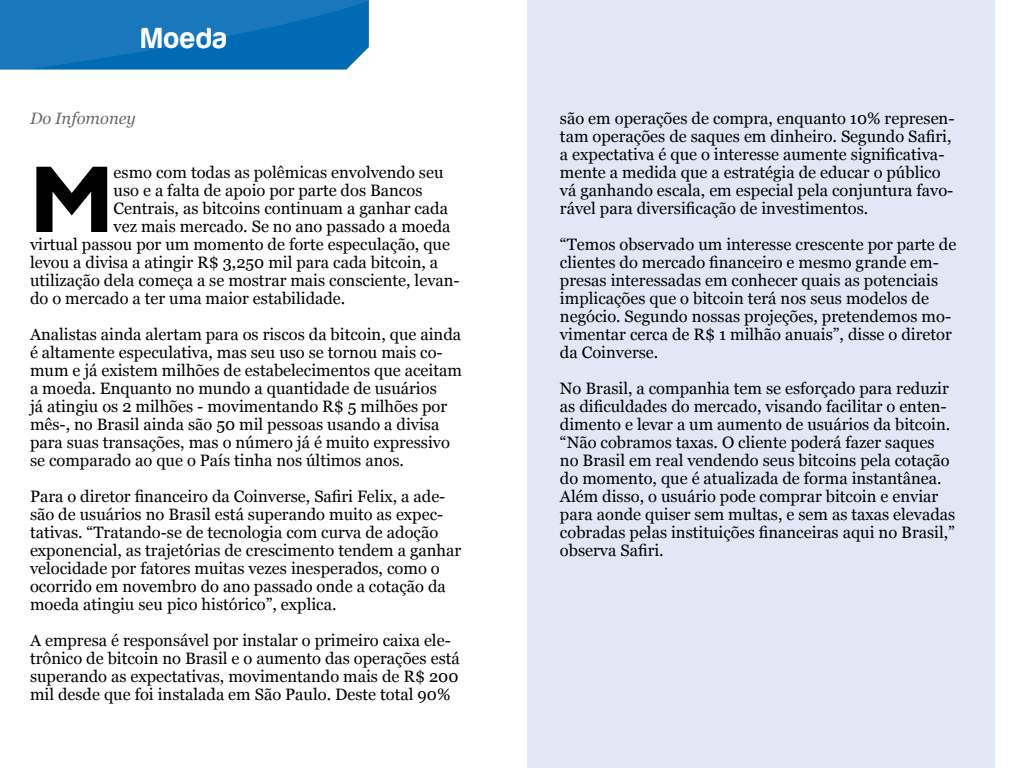
<style>
.page{position:relative;width:1024px;height:768px;background:#fff}
.page>*{position:absolute;margin:0;border:0;box-sizing:border-box;transform-origin:0 0}
.t1{font:700 95.6px "Humanist 521 BT";color:#000}
.t2{font:30px "Harabara";letter-spacing:.05em;color:#fff}
.t3{font:16.5px/18px "Georgia";color:#000}
.t4{font:italic 16.5px "Georgia";color:#696969}
</style>
<div class="page">
<div style="left:527px;top:0;width:467px;height:768px;background:#e1e7f4"></div>
<svg style="left:0;top:0;width:369px;height:70px;background:#1274b9"></svg>
<h2 class="t2" style="left:142px;top:22px;width:86px">Moeda</h2>
<p class="t4" style="left:30px;top:106px;width:107px">Do Infomoney</p>
<h1 class="t1" style="left:30px;top:140px;width:72px">M</h1>
<p class="t3" style="left:114px;top:163px;width:331px">esmo com todas as polêmicas envolvendo seu</p>
<p class="t3" style="left:114px;top:181px;width:310px">uso e a falta de apoio por parte dos Bancos</p>
<p class="t3" style="left:114px;top:199px;width:336px">Centrais, as bitcoins continuam a ganhar cada</p>
<p class="t3" style="left:114px;top:217px;width:339px">vez mais mercado. Se no ano passado a moeda</p>
<p class="t3" style="left:30px;top:235px;width:422px">virtual passou por um momento de forte especulação, que</p>
<p class="t3" style="left:30px;top:253px;width:410px">levou a divisa a atingir R$ 3,250 mil para cada bitcoin, a</p>
<p class="t3" style="left:30px;top:271px;width:431px">utilização dela começa a se mostrar mais consciente, levan-</p>
<p class="t3" style="left:30px;top:289px;width:317px">do o mercado a ter uma maior estabilidade.</p>
<p class="t3" style="left:30px;top:325px;width:434px">Analistas ainda alertam para os riscos da bitcoin, que ainda é altamente especulativa, mas seu uso se tornou mais co&shy;mum e já existem milhões de estabelecimentos que aceitam a moeda. Enquanto no mundo a quantidade de usuários<br>já atingiu os 2 milhões - movimentando R$ 5 milhões por mês-, no Brasil ainda são 50 mil pessoas usando a divisa para suas transações, mas o número já é muito expressivo se comparado ao que o País tinha nos últimos anos.</p>
<p class="t3" style="left:30px;top:487px;width:433px">Para o diretor financeiro da Coinverse, Safiri Felix, a ade&shy;são de usuários no Brasil está superando muito as expec&shy;tativas. “Tratando-se de tecnologia com curva de adoção exponencial, as trajetórias de crescimento tendem a ganhar velocidade por fatores muitas vezes inesperados, como o ocorrido em novembro do ano passado onde a cotação da moeda atingiu seu pico histórico”, explica.</p>
<p class="t3" style="left:30px;top:631px;width:431px">A empresa é responsável por instalar o primeiro caixa ele&shy;trônico de bitcoin no Brasil e o aumento das operações está superando as expectativas, movimentando mais de R$ 200 mil desde que foi instalada em São Paulo. Deste total 90%</p>
<p class="t3" style="left:560px;top:109px;width:396px">são em operações de compra, enquanto 10% represen&shy;tam operações de saques em dinheiro. Segundo Safiri, a expectativa é que o interesse aumente significativa&shy;mente a medida que a estratégia de educar o público vá ganhando escala, em especial pela conjuntura favo&shy;rável para diversificação de investimentos.</p>
<p class="t3" style="left:560px;top:235px;width:398px">“Temos observado um interesse crescente por parte de clientes do mercado financeiro e mesmo grande em&shy;presas interessadas em conhecer quais as potenciais implicações que o bitcoin terá nos seus modelos de negócio. Segundo nossas projeções, pretendemos mo&shy;vimentar cerca de R$ 1 milhão anuais”, disse o diretor da Coinverse.</p>
<p class="t3" style="left:560px;top:379px;width:397px">No Brasil, a companhia tem se esforçado para reduzir as dificuldades do mercado, visando facilitar o enten&shy;dimento e levar a um aumento de usuários da bitcoin. “Não cobramos taxas. O cliente poderá fazer saques no Brasil em real vendendo seus bitcoins pela cotação do momento, que é atualizada de forma instantânea.<br>Além disso, o usuário pode comprar bitcoin e enviar para aonde quiser sem multas, e sem as taxas elevadas cobradas pelas instituições financeiras aqui no Brasil,” observa Safiri.</p>
</div>
